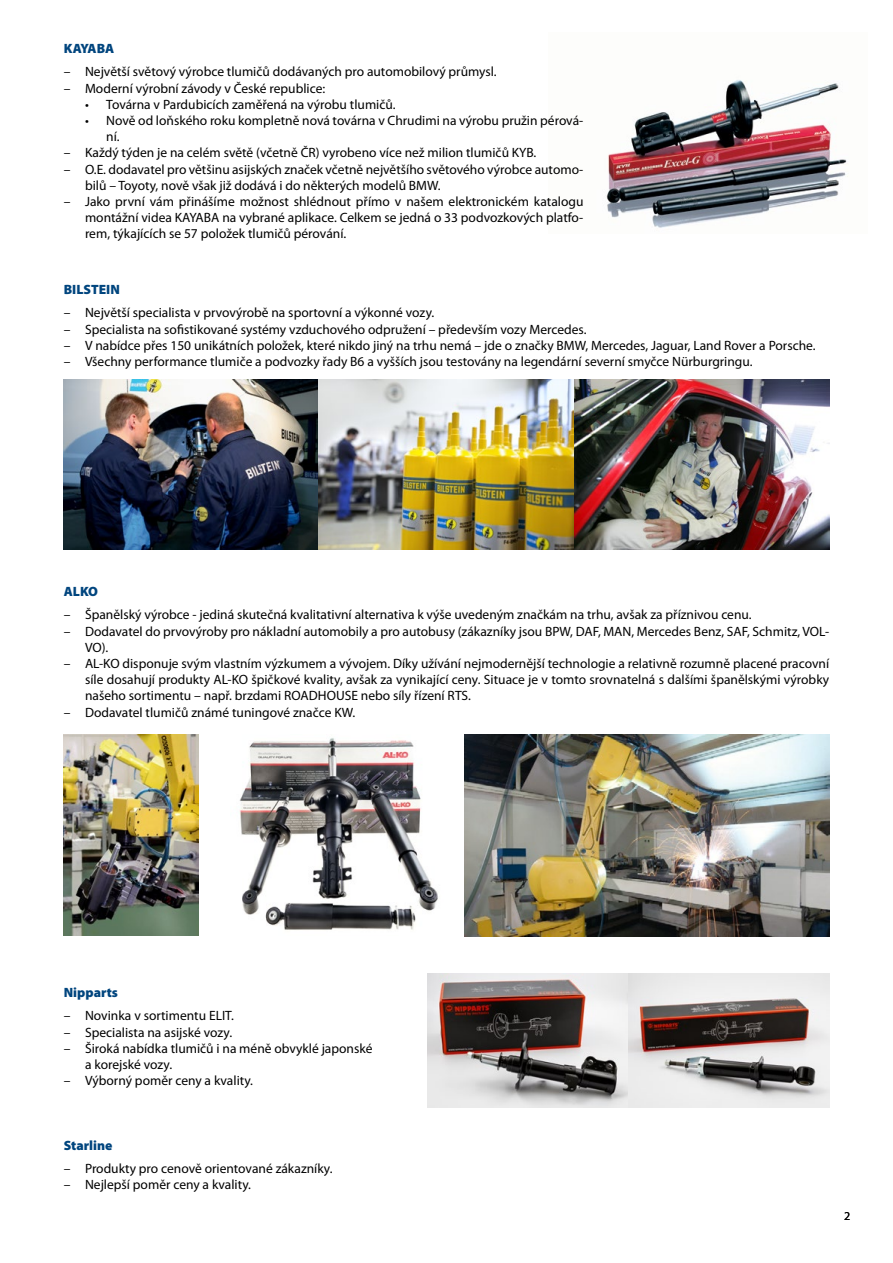
<style>
.page{position:relative;width:893px;height:1263px;background:#fff}
.page>*{position:absolute;margin:0;border:0;box-sizing:border-box;transform-origin:0 0}
.t1{font:13.5px/16.2px "Myriad Pro";color:#000}
.t2{font:900 13.5px "Myriad Pro";color:#00457e}
.t3{font:12px "Myriad Pro";color:#000}
</style>
<div class="page">
<img style="left:606px;top:80px;width:242px;height:148px">
<img style="left:64px;top:380px;width:765px;height:170px">
<img style="left:64px;top:734px;width:134px;height:202px">
<img style="left:427px;top:974px;width:402px;height:134px">
<img style="left:239px;top:738px;width:199px;height:192px">
<img style="left:465px;top:734px;width:364px;height:203px">
<p class="t2" style="left:64px;top:40px;width:52px">KAYABA</p>
<p class="t1" style="left:64px;top:64px;width:434px">– Největší světový výrobce tlumičů dodávaných pro automobilový průmysl.</p>
<p class="t1" style="left:64px;top:80px;width:263px">– Moderní výrobní závody v České republice:</p>
<p class="t1" style="left:85px;top:96px;width:312px">• Továrna v Pardubicích zaměřená na výrobu tlumičů.</p>
<p class="t1" style="left:106px;top:112px;width:479px;text-indent:-21px">• Nově od loňského roku kompletně nová továrna v Chrudimi na výrobu pružin pérová&shy;ní.</p>
<p class="t1" style="left:64px;top:145px;width:474px">– Každý týden je na celém světě (včetně ČR) vyrobeno více než milion tlumičů KYB.</p>
<p class="t1" style="left:85px;top:161px;width:500px;text-indent:-21px">– O.E. dodavatel pro většinu asijských značek včetně největšího světového výrobce automo&shy;bilů – Toyoty, nově však již dodává i do některých modelů BMW.</p>
<p class="t1" style="left:85px;top:193px;width:500px;text-align:justify;text-indent:-21px">– Jako první vám přinášíme možnost shlédnout přímo v našem elektronickém katalogu montážní videa KAYABA na vybrané aplikace. Celkem se jedná o 33 podvozkových platfo&shy;rem, týkajících se 57 položek tlumičů pérování.</p>
<p class="t2" style="left:64px;top:282px;width:58px">BILSTEIN</p>
<p class="t1" style="left:64px;top:305px;width:372px">– Největší specialista v prvovýrobě na sportovní a výkonné vozy.</p>
<p class="t1" style="left:64px;top:321px;width:524px">– Specialista na sofistikované systémy vzduchového odpružení – především vozy Mercedes.</p>
<p class="t1" style="left:64px;top:337px;width:753px">– V nabídce přes 150 unikátních položek, které nikdo jiný na trhu nemá – jde o značky BMW, Mercedes, Jaguar, Land Rover a Porsche.</p>
<p class="t1" style="left:64px;top:353px;width:690px">– Všechny performance tlumiče a podvozky řady B6 a vyšších jsou testovány na legendární severní smyčce Nürburgringu.</p>
<p class="t2" style="left:64px;top:583px;width:36px">ALKO</p>
<p class="t1" style="left:64px;top:607px;width:689px">– Španělský výrobce - jediná skutečná kvalitativní alternativa k výše uvedeným značkám na trhu, avšak za příznivou cenu.</p>
<p class="t1" style="left:85px;top:623px;width:746px;text-indent:-21px">– Dodavatel do prvovýroby pro nákladní automobily a pro autobusy (zákazníky jsou BPW, DAF, MAN, Mercedes Benz, SAF, Schmitz, VOL-<br>VO).</p>
<p class="t1" style="left:85px;top:655px;width:746px;text-align:justify;text-indent:-21px">– AL-KO disponuje svým vlastním výzkumem a vývojem. Díky užívání nejmodernější technologie a relativně rozumně placené pracovní síle dosahují produkty AL-KO špičkové kvality, avšak za vynikající ceny. Situace je v tomto srovnatelná s dalšími španělskými výrobky našeho sortimentu – např. brzdami ROADHOUSE nebo síly řízení RTS.</p>
<p class="t1" style="left:64px;top:704px;width:293px">– Dodavatel tlumičů známé tuningové značce KW.</p>
<p class="t2" style="left:64px;top:984px;width:56px">Nipparts</p>
<p class="t1" style="left:64px;top:1007px;width:172px">– Novinka v sortimentu ELIT.</p>
<p class="t1" style="left:64px;top:1024px;width:170px">– Specialista na asijské vozy.</p>
<p class="t1" style="left:85px;top:1040px;width:289px;text-indent:-21px">– Široká nabídka tlumičů i na méně obvyklé japonské a korejské vozy.</p>
<p class="t1" style="left:64px;top:1072px;width:191px">– Výborný poměr ceny a kvality.</p>
<p class="t2" style="left:64px;top:1137px;width:50px">Starline</p>
<p class="t1" style="left:64px;top:1160px;width:270px">– Produkty pro cenově orientované zákazníky.</p>
<p class="t1" style="left:64px;top:1176px;width:189px">– Nejlepší poměr ceny a kvality.</p>
<p class="t3" style="left:844px;top:1209px;width:8px">2</p>
</div>
